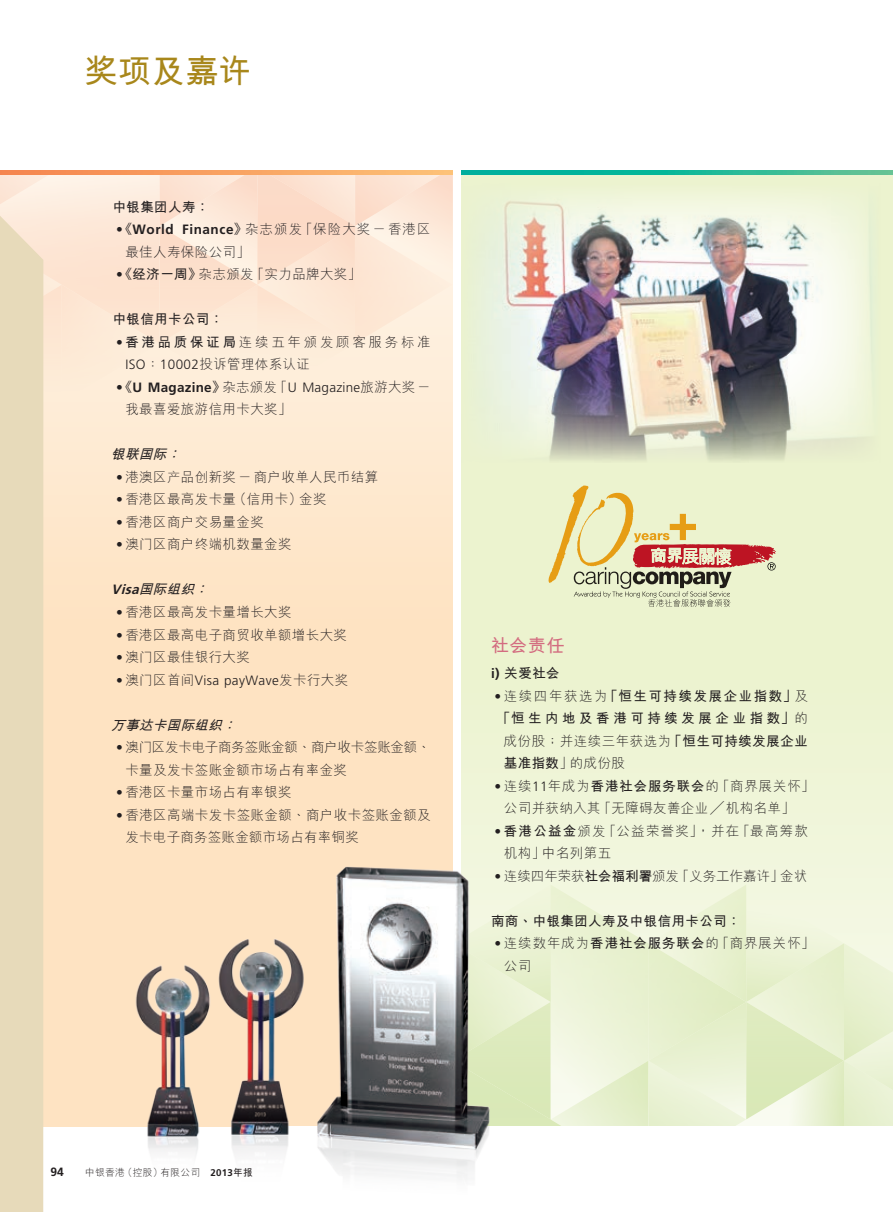
<style>
.page{position:relative;width:893px;height:1212px;background:#fff}
.page>*{position:absolute;margin:0;border:0;box-sizing:border-box;transform-origin:0 0}
.t1{font:700 33px "M Hei HKS";letter-spacing:.015em;color:#a8871b}
.t2{font:700 18px "M Hei HKS";color:#d36c80}
.t3{font:300 13.5px/22.5px "M Hei HKS";letter-spacing:.03em;color:#231f20}
.t4{font:300 13.5px "Frutiger LT Std";letter-spacing:.03em;color:#231f20}
.t5{font:300 13.5px/22.5px "M Hei HKS";letter-spacing:-.02em;color:#231f20}
.t6{font:700 13.5px "M Hei HKS";letter-spacing:.03em;color:#231f20}
.t7{font:300 13.5px/22.5px "M Hei HKS";letter-spacing:.08em;color:#231f20}
.t8{font:300 13.5px/22.5px "M Hei HKS";letter-spacing:.2em;color:#231f20}
.t9{font:300 13.5px/22.5px "M Hei HKS";letter-spacing:.09em;color:#231f20}
.t10{font:300 13.5px/22.5px "M Hei HKS";letter-spacing:.065em;color:#231f20}
.t11{font:300 13.5px "M Hei HKS";color:#231f20}
.t12{font:italic 700 13.5px "M Hei HKS";color:#231f20}
.t13{font:700 13.5px "M Hei HKS";letter-spacing:.115em;color:#231f20}
.t14{font:700 13.5px "M Hei HKS";letter-spacing:.265em;color:#231f20}
.t15{font:700 12px "Frutiger LT Std";color:#231f20}
.t16{font:300 9.75px "M Hei HKS";letter-spacing:.03em;color:#231f20}
.s1{font-family:"Frutiger LT Std"}
.s2{font-weight:700}
.s3{font-family:"Frutiger LT Std";font-weight:700}
.s4{font-family:"M Hei HKS";font-weight:700}
.s5{font-family:"M Hei HKS"}
.s6{font-family:"Frutiger LT Std";font-weight:300}
.s7{font-weight:300}
</style>
<div class="page">
<div style="left:461px;top:170px;width:432px;height:956px;background:#ecf3cf"></div>
<svg style="left:529px;top:884px;width:364px;height:242px"></svg>
<svg style="left:43px;top:402px;width:410px;height:724px;background:#fde5c6"></svg>
<svg style="left:461px;top:170px;width:432px;height:4px;background:#1fb898"></svg>
<svg style="left:43px;top:174px;width:410px;height:228px;background:#fde8d5"></svg>
<img style="left:479px;top:195px;width:393px;height:266px">
<svg style="left:549px;top:485px;width:227px;height:122px"></svg>
<img style="left:265px;top:787px;width:264px;height:392px">
<div style="left:0;top:174px;width:43px;height:1038px;background:#e7daba"></div>
<svg style="left:0;top:170px;width:453px;height:4px;background:#f8a262"></svg>
<img style="left:179px;top:913px;width:164px;height:266px">
<img style="left:105px;top:946px;width:140px;height:233px">
<h1 class="t1" style="left:85px;top:47px;width:168px">獎項及嘉許</h1>
<p class="t6" style="left:113px;top:197px;width:98px">中銀集團人壽：</p>
<p class="t7" style="left:125px;top:218px;width:307px;text-indent:-9px"><span class="s1">•</span> <span class="s2">《</span><span class="s3">World Finance</span><span class="s2">》</span>雜誌頒發「保險大獎－香港區最佳人壽保險公司」</p>
<p class="t3" style="left:116px;top:263px;width:247px"><span class="s1">•</span> <span class="s2">《經濟一週》</span>雜誌頒發「實力品牌大獎」</p>
<p class="t6" style="left:113px;top:310px;width:112px">中銀信用卡公司：</p>
<p class="t8" style="left:125px;top:330px;width:307px;text-indent:-9px"><span class="s1">•</span> <span class="s2">香港品質保證局</span>連續五年頒發顧客服務標準<br><span class="s1">ISO</span>：<span class="s1">10002</span>投訴管理體系認證</p>
<p class="t4" style="left:116px;top:380px;width:316px">• <span class="s4">《</span><span class="s2">U Magazine</span><span class="s4">》</span><span class="s5">雜誌頒發「</span>U Magazine<span class="s5">旅遊大獎－</span></p>
<p class="t3" style="left:125px;top:398px;width:168px">我最喜愛旅遊信用卡大獎」</p>
<p class="t12" style="left:111px;top:445px;width:75px">銀聯國際：</p>
<p class="t3" style="left:116px;top:465px;width:264px"><span class="s1">•</span> 港澳區產品創新獎－商戶收單人民幣結算</p>
<p class="t3" style="left:116px;top:488px;width:212px"><span class="s1">•</span> 香港區最高發卡量（信用卡）金獎</p>
<p class="t3" style="left:116px;top:510px;width:149px"><span class="s1">•</span> 香港區商戶交易量金獎</p>
<p class="t3" style="left:116px;top:533px;width:177px"><span class="s1">•</span> 澳門區商戶終端機數量金獎</p>
<p class="t12" style="left:111px;top:580px;width:103px"><span class="s1">Visa</span>國際組織：</p>
<p class="t3" style="left:116px;top:600px;width:177px"><span class="s1">•</span> 香港區最高發卡量增長大獎</p>
<p class="t3" style="left:116px;top:623px;width:233px"><span class="s1">•</span> 香港區最高電子商貿收單額增長大獎</p>
<p class="t3" style="left:116px;top:645px;width:135px"><span class="s1">•</span> 澳門區最佳銀行大獎</p>
<p class="t4" style="left:116px;top:672px;width:234px">• <span class="s5">澳門區首間</span>Visa payWave<span class="s5">發卡行大獎</span></p>
<p class="t12" style="left:111px;top:715px;width:131px">萬事達卡國際組織：</p>
<p class="t5" style="left:125px;top:735px;width:307px;text-indent:-9px"><span class="s1">•</span> 澳門區發卡電子商務簽賬金額、商戶收卡簽賬金額、卡量及發卡簽賬金額市場佔有率金獎</p>
<p class="t3" style="left:116px;top:780px;width:177px"><span class="s1">•</span> 香港區卡量市場佔有率銀獎</p>
<p class="t3" style="left:125px;top:803px;width:307px;text-indent:-9px"><span class="s1">•</span> 香港區高端卡發卡簽賬金額、商戶收卡簽賬金額及發卡電子商務簽賬金額市場佔有率銅獎</p>
<h2 class="t2" style="left:491px;top:632px;width:75px">社會責任</h2>
<p class="t6" style="left:491px;top:664px;width:70px"><span class="s1">i)</span> 關愛社會</p>
<p class="t13" style="left:494px;top:686px;width:315px"><span class="s6">•</span> <span class="s7">連續四年獲選為</span>「恒生可持續發展企業指數」<span class="s7">及</span></p>
<p class="t14" style="left:497px;top:709px;width:312px">「恒生內地及香港可持續發展企業指數」<span class="s7">的</span></p>
<p class="t3" style="left:504px;top:729px;width:306px">成份股；並連續三年獲選為<span class="s2">「恒生可持續發展企業</span></p>
<p class="t3" style="left:504px;top:752px;width:123px"><span class="s2">基準指數</span>」的成份股</p>
<p class="t3" style="left:504px;top:774px;width:312px;text-indent:-9px"><span class="s1">•</span> 連續<span class="s1">11</span>年成為<span class="s2">香港社會服務聯會</span>的「商界展關懷」公司並獲納入其「無障礙友善企業 ╱ 機構名單」</p>
<p class="t9" style="left:504px;top:819px;width:305px;text-indent:-9px"><span class="s1">•</span> <span class="s2">香港公益金</span>頒發「公益榮譽獎」，並在「最高籌款機構」中名列第五</p>
<p class="t11" style="left:495px;top:866px;width:314px"><span class="s1">•</span> 連續四年榮獲<span class="s2">社會福利署</span>頒發「義務工作嘉許」金狀</p>
<p class="t6" style="left:491px;top:911px;width:251px">南商、中銀集團人壽及中銀信用卡公司：</p>
<p class="t10" style="left:504px;top:932px;width:312px;text-indent:-9px"><span class="s1">•</span> 連續數年成為<span class="s2">香港社會服務聯會</span>的「商界展關懷」公司</p>
<p class="t15" style="left:50px;top:1164px;width:15px">94</p>
<p class="t16" style="left:85px;top:1166px;width:169px">中銀香港（控股）有限公司　<span class="s3">2013</span><span class="s2">年報</span></p>
</div>
